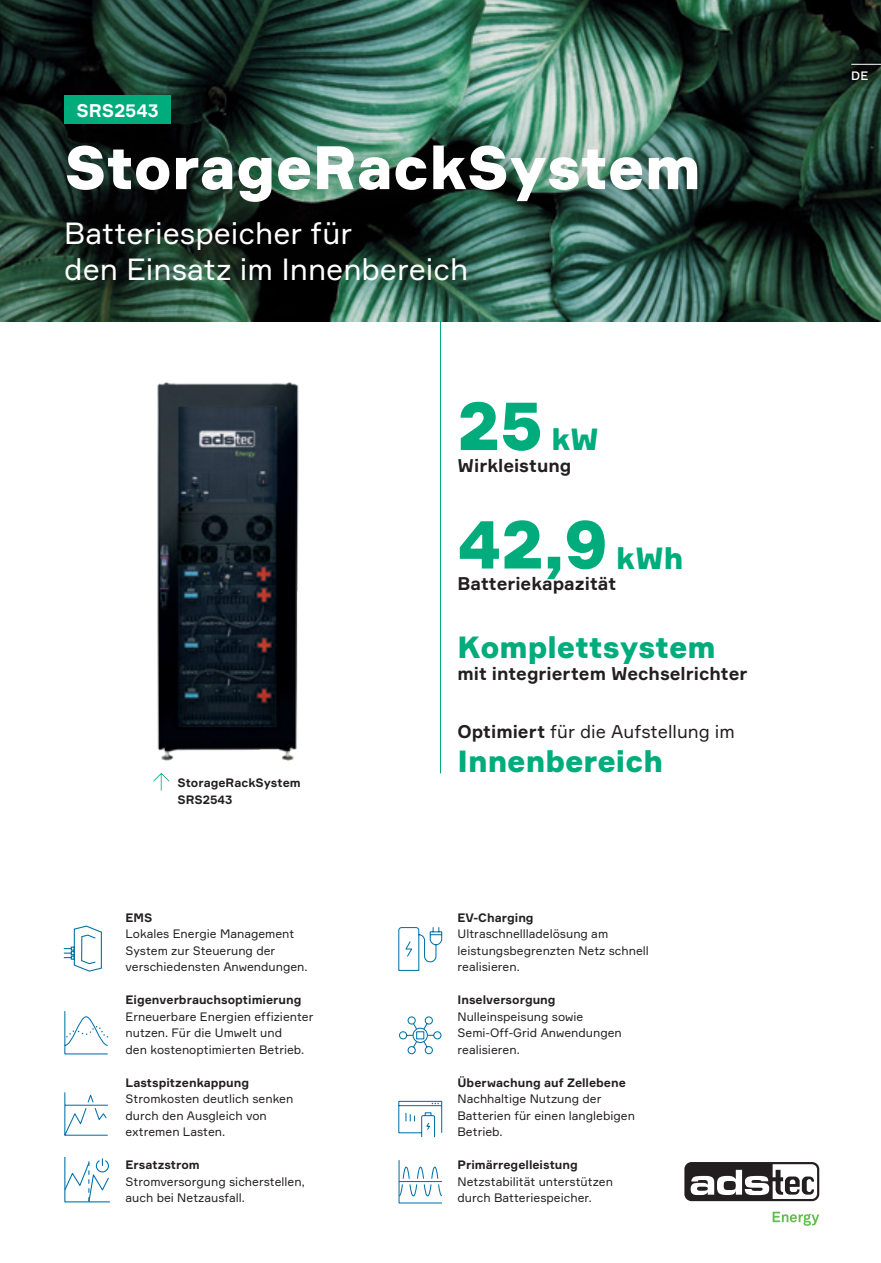
<style>
.page{position:relative;width:881px;height:1263px;background:#fff}
.page>*{position:absolute;margin:0;border:0;box-sizing:border-box;transform-origin:0 0}
.t1{font:900 67.5px "Formular";color:#00ac7c}
.Titel_40pt{font:900 60px "Formular";color:#fff}
.Untertitel_20pt{font:30px/36px "Formular";color:#fff}
.Headline_20pt{font:900 30px "Formular";color:#00ac7c}
.Infotext_12pt{font:700 18px "Formular";color:#231f20}
.Headline_20pt-2{font:18px "Formular";color:#231f20}
.Produktlabel_12pt{font:700 18px "Formular";color:#fff}
.Infotext_8pt{font:12px/16.5px "Formular";color:#231f20}
.Beschreibung_8pt{font:700 12px/16.5px "Formular";color:#231f20}
.Sprache_8pt{font:500 12px "Formular";color:#fff}
.s1{font-weight:700}
</style>
<div class="page">
<img style="left:0;top:0;width:880px;height:321px">
<div style="left:684px;top:1162px;width:134px;height:39px;background:#231f20;border-radius:7px"></div>
<svg style="left:690px;top:1164px;width:126px;height:35px"></svg>
<svg style="left:772px;top:1212px;width:47px;height:14px"></svg>
<hr style="left:440px;top:321px;width:1px;height:452px;background:#00ac7c">
<img style="left:157px;top:382px;width:142px;height:379px">
<svg style="left:398px;top:927px;width:44px;height:44px"></svg>
<svg style="left:398px;top:1160px;width:44px;height:44px"></svg>
<svg style="left:399px;top:1016px;width:43px;height:39px"></svg>
<svg style="left:398px;top:1100px;width:44px;height:38px"></svg>
<svg style="left:64px;top:1011px;width:45px;height:44px"></svg>
<svg style="left:64px;top:1092px;width:44px;height:44px"></svg>
<svg style="left:64px;top:1156px;width:46px;height:47px"></svg>
<svg style="left:63px;top:925px;width:39px;height:47px"></svg>
<svg style="left:153px;top:773px;width:16px;height:17px"></svg>
<div style="left:29px;top:108px;width:706px;height:211px;background:#231f20;opacity:.3"></div>
<div style="left:64px;top:95px;width:107px;height:29px;background:#00ac7c"></div>
<hr style="left:850px;top:64px;width:30px;height:1px;background:#fff">
<p class="Produktlabel_12pt" style="left:76px;top:99px;width:84px">SRS2543</p>
<p class="Titel_40pt" style="left:64px;top:130px;width:638px">StorageRackSystem</p>
<p class="Untertitel_20pt" style="left:64px;top:215px;width:405px">Batteriespeicher für<br>den Einsatz im Innenbereich</p>
<p class="t1" style="left:457px;top:384px;width:87px">25</p>
<p class="Headline_20pt" style="left:551px;top:420px;width:49px">kW</p>
<p class="Infotext_12pt" style="left:457px;top:454px;width:115px">Wirkleistung</p>
<p class="t1" style="left:457px;top:502px;width:152px">42,9</p>
<p class="Headline_20pt" style="left:616px;top:539px;width:69px">kWh</p>
<p class="Infotext_12pt" style="left:457px;top:573px;width:160px">Batteriekapazität</p>
<p class="Headline_20pt" style="left:457px;top:628px;width:259px">Komplettsystem</p>
<p class="Infotext_12pt" style="left:457px;top:662px;width:291px">mit integriertem Wechselrichter</p>
<p class="Beschreibung_8pt" style="left:177px;top:774px;width:125px">StorageRackSystem<br>SRS2543</p>
<p class="Infotext_8pt" style="left:125px;top:909px;width:183px"><span class="s1">EMS<br></span>Lokales Energie Management<br>System zur Steuerung der verschiedensten Anwendungen.</p>
<p class="Infotext_8pt" style="left:125px;top:992px;width:189px"><span class="s1">Eigenverbrauchsoptimierung<br></span>Erneuerbare Energien effizienter nutzen. Für die Umwelt und<br>den kostenoptimierten Betrieb.</p>
<p class="Infotext_8pt" style="left:125px;top:1074px;width:169px"><span class="s1">Lastspitzenkappung<br></span>Stromkosten deutlich senken durch den Ausgleich von extremen Lasten.</p>
<p class="Infotext_8pt" style="left:125px;top:1157px;width:181px"><span class="s1">Ersatzstrom<br></span>Stromversorgung sicherstellen, auch bei Netzausfall.</p>
<p class="Headline_20pt-2" style="left:457px;top:720px;width:278px"><span class="s1">Optimiert</span> für die Aufstellung im</p>
<p class="Headline_20pt" style="left:457px;top:743px;width:207px">Innenbereich</p>
<p class="Infotext_8pt" style="left:457px;top:909px;width:193px"><span class="s1">EV-Charging<br></span>Ultraschnellladelösung am leistungsbegrenzten Netz schnell realisieren.</p>
<p class="Infotext_8pt" style="left:457px;top:992px;width:166px"><span class="s1">Inselversorgung<br></span>Nulleinspeisung sowie<br>Semi-Off-Grid Anwendungen realisieren.</p>
<p class="Infotext_8pt" style="left:457px;top:1074px;width:179px"><span class="s1">Überwachung auf Zellebene<br></span>Nachhaltige Nutzung der<br>Batterien für einen langlebigen<br>Betrieb.</p>
<p class="Infotext_8pt" style="left:457px;top:1157px;width:157px"><span class="s1">Primärregelleistung<br></span>Netzstabilität unterstützen durch Batteriespeicher.</p>
<p class="Sprache_8pt" style="left:850px;top:68px;width:18px">DE</p>
</div>
